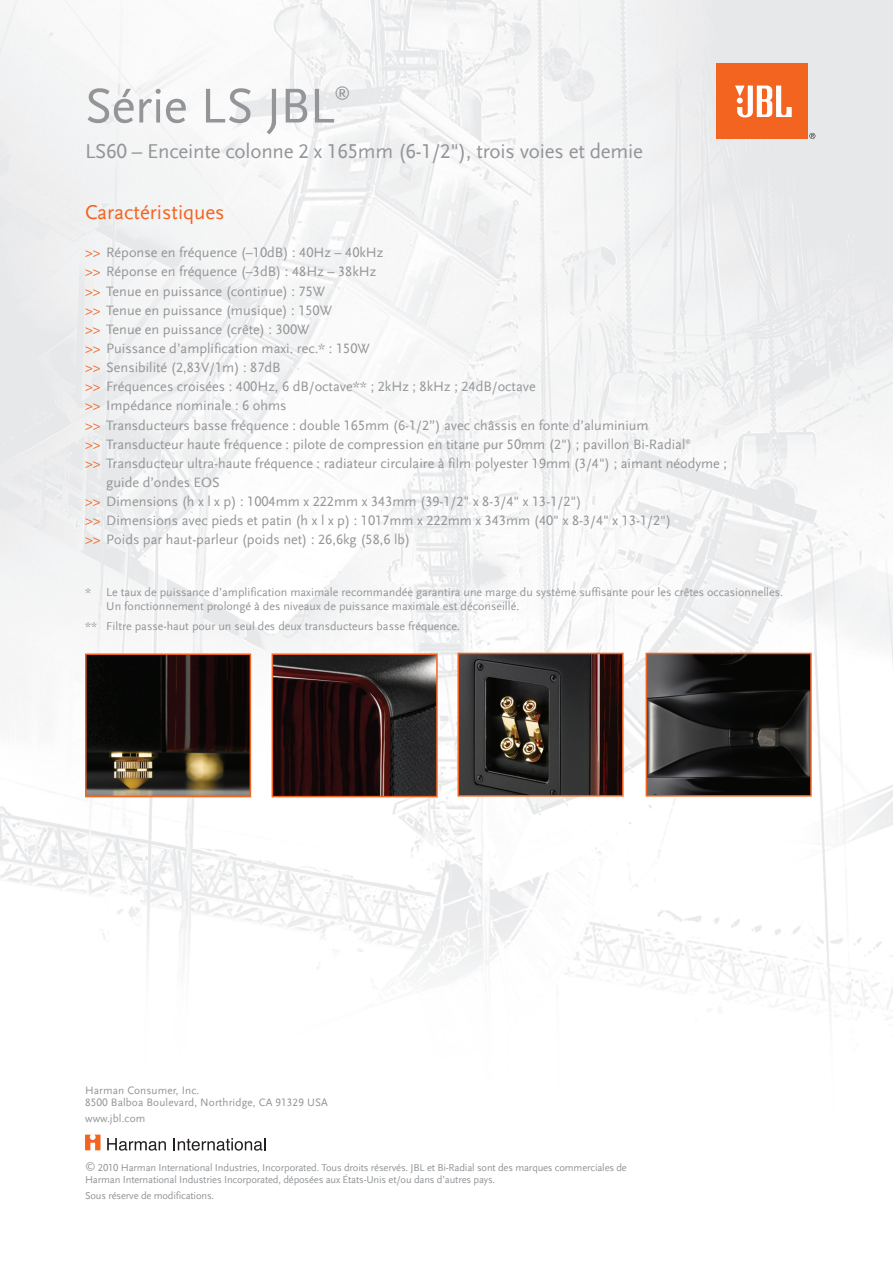
<style>
.page{position:relative;width:893px;height:1263px;background:#fff}
.page>*{position:absolute;margin:0;border:0;box-sizing:border-box;transform-origin:0 0}
.t1{font:51px "Scala Sans LF";letter-spacing:-.015em;color:#939598}
.t2{font:21px "Scala Sans LF";letter-spacing:-.01em;color:#939598}
.t3{font:21px "Scala Sans LF";color:#f36421}
.t4{font:16.2px "Scala Sans LF";color:#939598}
.t5{font:14.25px/19.2px "Scala Sans LF";color:#939598}
.t6{font:12px/13.5px "Scala Sans LF";color:#939598}
.t7{font:11.25px/12px "Scala Sans LF";letter-spacing:.01em;color:#939598}
.t8{font:10.5px/12px "Scala Sans LF";letter-spacing:-.015em;color:#939598}
.t9{font:5.7px "Scala Sans LF";color:#939598}
.s1{color:#f36421}
</style>
<div class="page">
<img style="left:0;top:0;width:893px;height:1151px">
<img style="left:649px;top:656px;width:160px;height:137px">
<div style="left:646px;top:653px;width:166px;height:143px;border:2px solid #f36421"></div>
<img style="left:275px;top:656px;width:160px;height:138px">
<div style="left:272px;top:653px;width:166px;height:144px;border:2px solid #f36421"></div>
<img style="left:460px;top:656px;width:161px;height:137px">
<div style="left:457px;top:653px;width:167px;height:143px;border:2px solid #f36421"></div>
<img style="left:88px;top:656px;width:160px;height:138px">
<div style="left:85px;top:653px;width:166px;height:144px;border:2px solid #f36421"></div>
<svg style="left:85px;top:1134px;width:15px;height:16px"></svg>
<svg style="left:107px;top:1138px;width:59px;height:13px"></svg>
<svg style="left:174px;top:1138px;width:92px;height:13px"></svg>
<div style="left:716px;top:64px;width:92px;height:75px;background:#f36421"></div>
<svg style="left:735px;top:86px;width:57px;height:31px"></svg>
<svg style="left:809px;top:133px;width:6px;height:6px"></svg>
<h1 class="t1" style="left:85px;top:78px;width:251px">Série LS JBL</h1>
<p class="t4" style="left:335px;top:83px;width:17px">®</p>
<h2 class="t2" style="left:85px;top:140px;width:559px">LS60 – Enceinte colonne 2 x 165mm (6-1/2"), trois voies et demie</h2>
<h2 class="t3" style="left:85px;top:201px;width:141px">Caractéristiques</h2>
<p class="t5" style="left:85px;top:243px;width:602px"><span class="s1">&gt;&gt;</span> Réponse en fréquence (–10dB) : 40Hz – 40kHz<br><span class="s1">&gt;&gt;</span> Réponse en fréquence (–3dB) : 48Hz – 38kHz<br><span class="s1">&gt;&gt;</span> Tenue en puissance (continue) : 75W<br><span class="s1">&gt;&gt;</span> Tenue en puissance (musique) : 150W<br><span class="s1">&gt;&gt;</span> Tenue en puissance (crête) : 300W<br><span class="s1">&gt;&gt;</span> Puissance d’amplification maxi. rec.* : 150W<br><span class="s1">&gt;&gt;</span> Sensibilité (2,83V/1m) : 87dB<br><span class="s1">&gt;&gt;</span> Fréquences croisées : 400Hz, 6 dB/octave** ; 2kHz ; 8kHz ; 24dB/octave<br><span class="s1">&gt;&gt;</span> Impédance nominale : 6 ohms<br><span class="s1">&gt;&gt;</span> Transducteurs basse fréquence : double 165mm (6-1/2”) avec châssis en fonte d’aluminium<br><span class="s1">&gt;&gt;</span> Transducteur haute fréquence : pilote de compression en titane pur 50mm (2") ; pavillon Bi-Radial</p>
<p class="t9" style="left:685px;top:438px;width:7px">®</p>
<p class="t5" style="left:85px;top:454px;width:644px"><span class="s1">&gt;&gt;</span> Transducteur ultra-haute fréquence : radiateur circulaire à film polyester 19mm (3/4") ; aimant néodyme ;</p>
<p class="t5" style="left:106px;top:473px;width:115px">guide d’ondes EOS</p>
<p class="t5" style="left:85px;top:492px;width:498px"><span class="s1">&gt;&gt;</span> Dimensions (h x l x p) : 1004mm x 222mm x 343mm (39-1/2" x 8-3/4" x 13-1/2")</p>
<p class="t5" style="left:85px;top:511px;width:588px"><span class="s1">&gt;&gt;</span> Dimensions avec pieds et patin (h x l x p) : 1017mm x 222mm x 343mm (40" x 8-3/4" x 13-1/2")</p>
<p class="t5" style="left:85px;top:530px;width:327px"><span class="s1">&gt;&gt;</span> Poids par haut-parleur (poids net) : 26,6kg (58,6 lb)</p>
<p class="t6" style="left:106px;top:586px;width:678px;text-indent:-21px">* Le taux de puissance d’amplification maximale recommandée garantira une marge du système suffisante pour les crêtes occasionnelles.<br>Un fonctionnement prolongé à des niveaux de puissance maximale est déconseillé.</p>
<p class="t6" style="left:85px;top:619px;width:376px">** Filtre passe-haut pour un seul des deux transducteurs basse fréquence.</p>
<p class="t7" style="left:85px;top:1084px;width:244px">Harman Consumer, Inc.<br>8500 Balboa Boulevard, Northridge, CA 91329 USA</p>
<p class="t7" style="left:85px;top:1113px;width:62px">www.jbl.com</p>
<p class="t8" style="left:85px;top:1162px;width:543px">© 2010 Harman International Industries, Incorporated. Tous droits réservés. JBL et Bi-Radial sont des marques commerciales de<br>Harman International Industries Incorporated, déposées aux États-Unis et/ou dans d’autres pays.</p>
<p class="t8" style="left:85px;top:1190px;width:131px">Sous réserve de modifications.</p>
</div>
